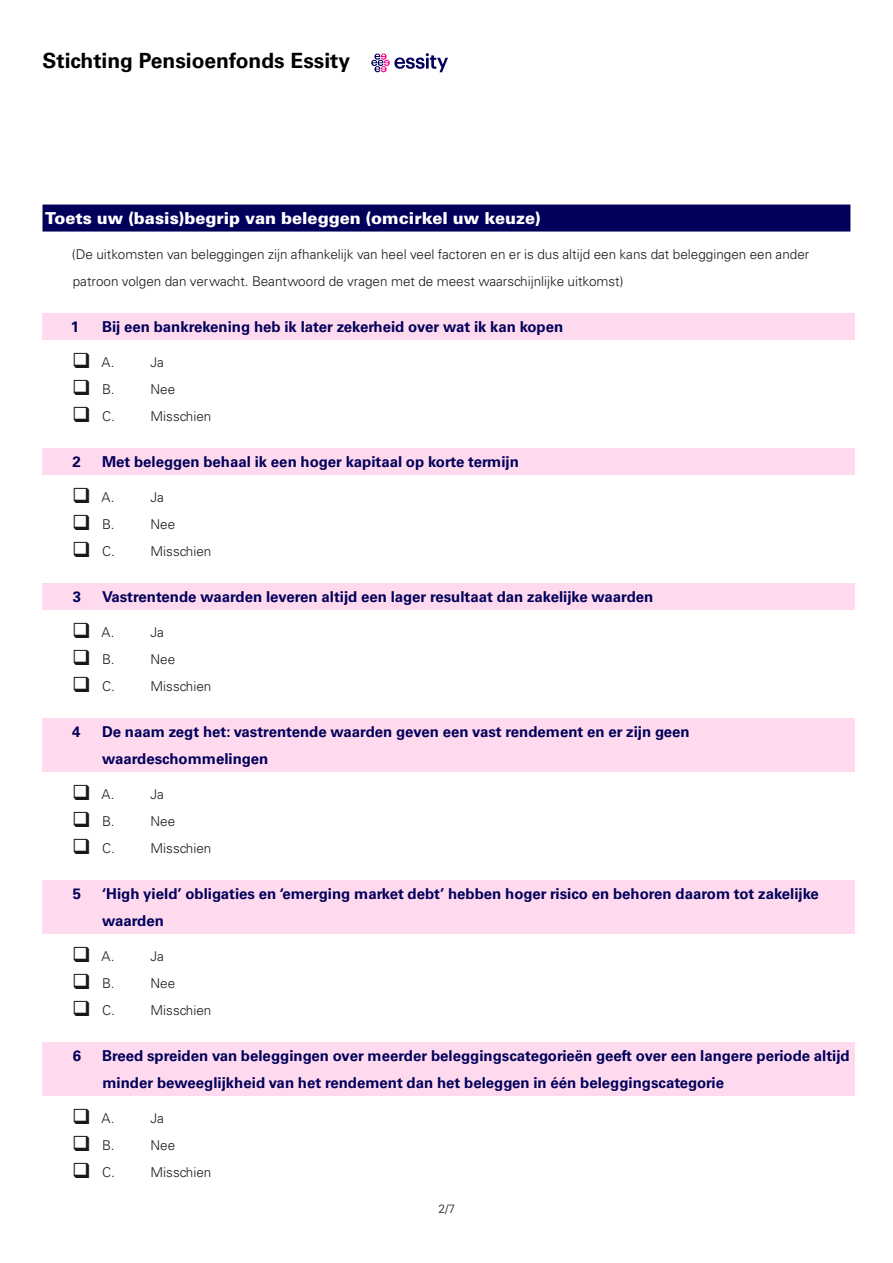
<style>
.page{position:relative;width:893px;height:1263px;background:#fff}
.page>*{position:absolute;margin:0;border:0;box-sizing:border-box;transform-origin:0 0}
.t1{font:700 21px "Univers LT Std";color:#000}
.t2{font:900 16.5px "Univers LT Std";color:#fff}
.t3{font:700 15px/27px "Univers LT Std";color:#00005b}
.t4{font:300 13.5px/27px "Univers LT Std";color:#1a171c}
.t5{font:300 12px "Univers LT Std";color:#1a171c}
</style>
<div class="page">
<svg style="left:371px;top:53px;width:77px;height:19px"></svg>
<div style="left:43px;top:205px;width:807px;height:27px;background:#00005b"></div>
<div style="left:43px;top:313px;width:812px;height:26px;background:#ffd9ed"></div>
<div style="left:43px;top:448px;width:812px;height:26px;background:#ffd9ed"></div>
<div style="left:43px;top:583px;width:812px;height:26px;background:#ffd9ed"></div>
<div style="left:43px;top:718px;width:812px;height:53px;background:#ffd9ed"></div>
<div style="left:43px;top:880px;width:812px;height:53px;background:#ffd9ed"></div>
<div style="left:43px;top:1042px;width:812px;height:53px;background:#ffd9ed"></div>
<h1 class="t1" style="left:43px;top:49px;width:309px">Stichting Pensioenfonds Essity</h1>
<p class="t2" style="left:45px;top:208px;width:497px">Toets uw (basis)begrip van beleggen (omcirkel uw keuze)</p>
<p class="t4" style="left:72px;top:240px;width:739px">(De uitkomsten van beleggingen zijn afhankelijk van heel veel factoren en er is dus altijd een kans dat beleggingen een ander patroon volgen dan verwacht. Beantwoord de vragen met de meest waarschijnlijke uitkomst)</p>
<p class="t3" style="left:71px;top:313px;width:10px">1</p>
<p class="t3" style="left:102px;top:313px;width:463px">Bij een bankrekening heb ik later zekerheid over wat ik kan kopen</p>
<p class="t4" style="left:102px;top:348px;width:14px">A.</p>
<p class="t4" style="left:151px;top:348px;width:15px">Ja</p>
<p class="t4" style="left:102px;top:375px;width:14px">B.</p>
<p class="t4" style="left:151px;top:375px;width:26px">Nee</p>
<p class="t4" style="left:102px;top:402px;width:14px">C.</p>
<p class="t4" style="left:151px;top:402px;width:62px">Misschien</p>
<p class="t3" style="left:73px;top:448px;width:10px">2</p>
<p class="t3" style="left:102px;top:448px;width:418px">Met beleggen behaal ik een hoger kapitaal op korte termijn</p>
<p class="t4" style="left:102px;top:483px;width:14px">A.</p>
<p class="t4" style="left:151px;top:483px;width:15px">Ja</p>
<p class="t4" style="left:102px;top:510px;width:14px">B.</p>
<p class="t4" style="left:151px;top:510px;width:26px">Nee</p>
<p class="t4" style="left:102px;top:537px;width:14px">C.</p>
<p class="t4" style="left:151px;top:537px;width:62px">Misschien</p>
<p class="t3" style="left:73px;top:583px;width:10px">3</p>
<p class="t3" style="left:102px;top:583px;width:553px">Vastrentende waarden leveren altijd een lager resultaat dan zakelijke waarden</p>
<p class="t4" style="left:102px;top:618px;width:14px">A.</p>
<p class="t4" style="left:151px;top:618px;width:15px">Ja</p>
<p class="t4" style="left:102px;top:645px;width:14px">B.</p>
<p class="t4" style="left:151px;top:645px;width:26px">Nee</p>
<p class="t4" style="left:102px;top:672px;width:14px">C.</p>
<p class="t4" style="left:151px;top:672px;width:62px">Misschien</p>
<p class="t3" style="left:72px;top:718px;width:10px">4</p>
<p class="t3" style="left:102px;top:718px;width:589px">De naam zegt het: vastrentende waarden geven een vast rendement en er zijn geen waardeschommelingen</p>
<p class="t4" style="left:102px;top:780px;width:14px">A.</p>
<p class="t4" style="left:151px;top:780px;width:15px">Ja</p>
<p class="t4" style="left:102px;top:807px;width:14px">B.</p>
<p class="t4" style="left:151px;top:807px;width:26px">Nee</p>
<p class="t4" style="left:102px;top:834px;width:14px">C.</p>
<p class="t4" style="left:151px;top:834px;width:62px">Misschien</p>
<p class="t3" style="left:73px;top:880px;width:10px">5</p>
<p class="t3" style="left:102px;top:880px;width:718px">‘High yield’ obligaties en ‘emerging market debt’ hebben hoger risico en behoren daarom tot zakelijke waarden</p>
<p class="t4" style="left:102px;top:942px;width:14px">A.</p>
<p class="t4" style="left:151px;top:942px;width:15px">Ja</p>
<p class="t4" style="left:102px;top:969px;width:14px">B.</p>
<p class="t4" style="left:151px;top:969px;width:26px">Nee</p>
<p class="t4" style="left:102px;top:996px;width:14px">C.</p>
<p class="t4" style="left:151px;top:996px;width:62px">Misschien</p>
<p class="t3" style="left:73px;top:1042px;width:10px">6</p>
<p class="t3" style="left:102px;top:1042px;width:749px">Breed spreiden van beleggingen over meerder beleggingscategorieën geeft over een langere periode altijd minder beweeglijkheid van het rendement dan het beleggen in één beleggingscategorie</p>
<p class="t4" style="left:102px;top:1104px;width:14px">A.</p>
<p class="t4" style="left:151px;top:1104px;width:15px">Ja</p>
<p class="t4" style="left:102px;top:1131px;width:14px">B.</p>
<p class="t4" style="left:151px;top:1131px;width:26px">Nee</p>
<p class="t4" style="left:102px;top:1158px;width:14px">C.</p>
<p class="t4" style="left:151px;top:1158px;width:62px">Misschien</p>
<p class="t5" style="left:438px;top:1201px;width:18px">2/7</p>
</div>
